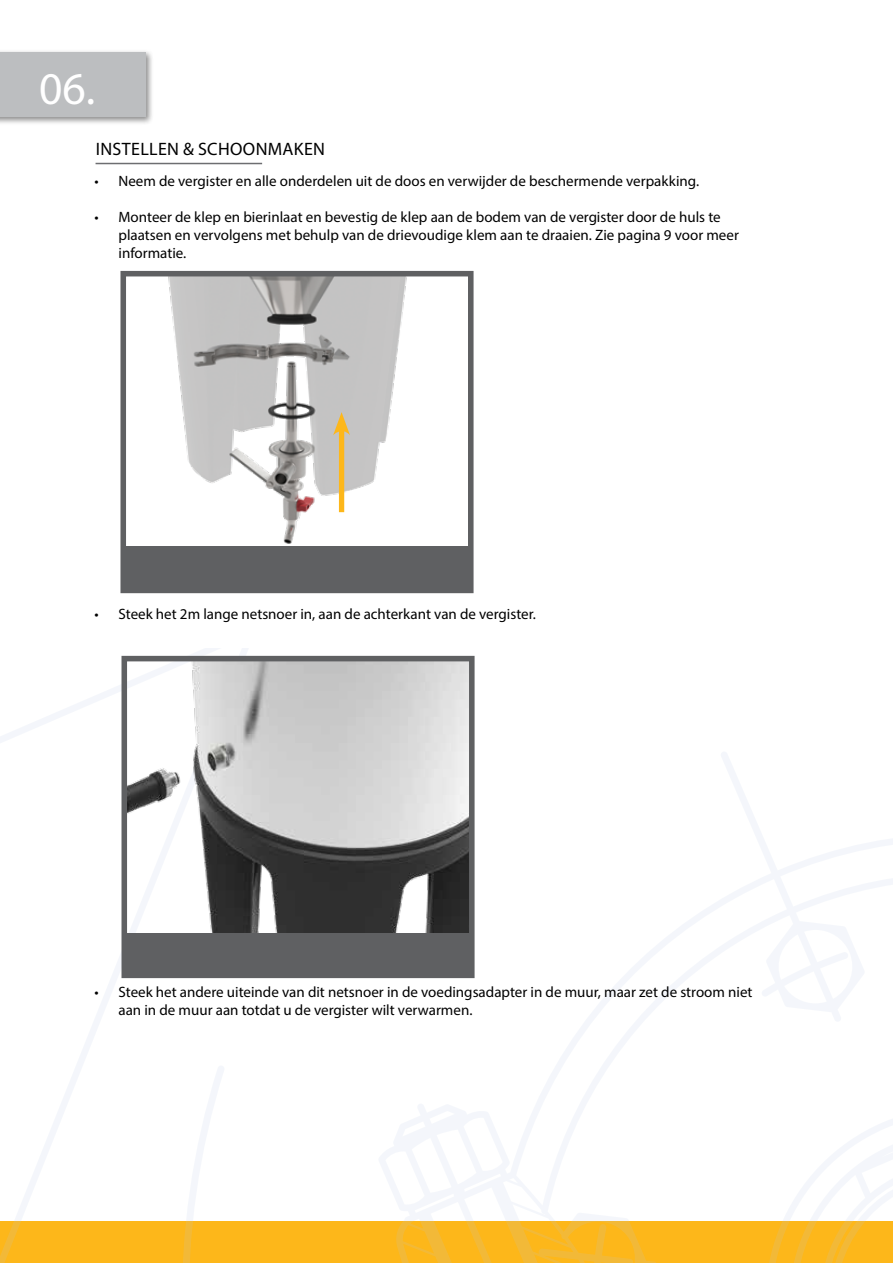
<style>
.page{position:relative;width:893px;height:1263px;background:#fff}
.page>*{position:absolute;margin:0;border:0;box-sizing:border-box;transform-origin:0 0}
.t1{font:45.6px "Myriad Pro";color:#fff}
.t2{font:18px "Myriad Pro";letter-spacing:.02em;color:#000}
.t3{font:15px/18px "Myriad Pro";color:#000}
</style>
<div class="page">
<div style="left:0;top:49px;width:153px;height:77px;background:#000;opacity:.45"></div>
<div style="left:0;top:52px;width:145px;height:65px;background:#bcbec0"></div>
<svg style="left:0;top:648px;width:893px;height:615px"></svg>
<hr style="left:96px;top:163px;width:166px;height:1px;background:#6d6e71">
<img style="left:128px;top:663px;width:340px;height:269px">
<div style="left:121px;top:656px;width:354px;height:322px;border:6px solid #5f6062"></div>
<div style="left:125px;top:932px;width:346px;height:44px;background:#5f6062"></div>
<img style="left:168px;top:278px;width:239px;height:266px">
<div style="left:120px;top:271px;width:354px;height:322px;border:6px solid #5f6062"></div>
<div style="left:124px;top:546px;width:346px;height:43px;background:#5f6062"></div>
<div style="left:339px;top:426px;width:5px;height:86px;background:#fdb71a"></div>
<svg style="left:333px;top:412px;width:17px;height:23px"></svg>
<h1 class="t1" style="left:39px;top:61px;width:58px">06.</h1>
<p class="t2" style="left:96px;top:137px;width:231px">INSTELLEN &amp; SCHOONMAKEN</p>
<p class="t3" style="left:95px;top:172px;width:606px">• Neem de vergister en alle onderdelen uit de doos en verwijder de beschermende verpakking.</p>
<p class="t3" style="left:119px;top:208px;width:622px;text-indent:-24px">• Monteer de klep en bierinlaat en bevestig de klep aan de bodem van de vergister door de huls te plaatsen en vervolgens met behulp van de drievoudige klem aan te draaien. Zie pagina 9 voor meer informatie.</p>
<p class="t3" style="left:95px;top:604px;width:443px">• Steek het 2m lange netsnoer in, aan de achterkant van de vergister.</p>
<p class="t3" style="left:119px;top:982px;width:635px;text-indent:-24px">• Steek het andere uiteinde van dit netsnoer in de voedingsadapter in de muur, maar zet de stroom niet aan in de muur aan totdat u de vergister wilt verwarmen.</p>
</div>
